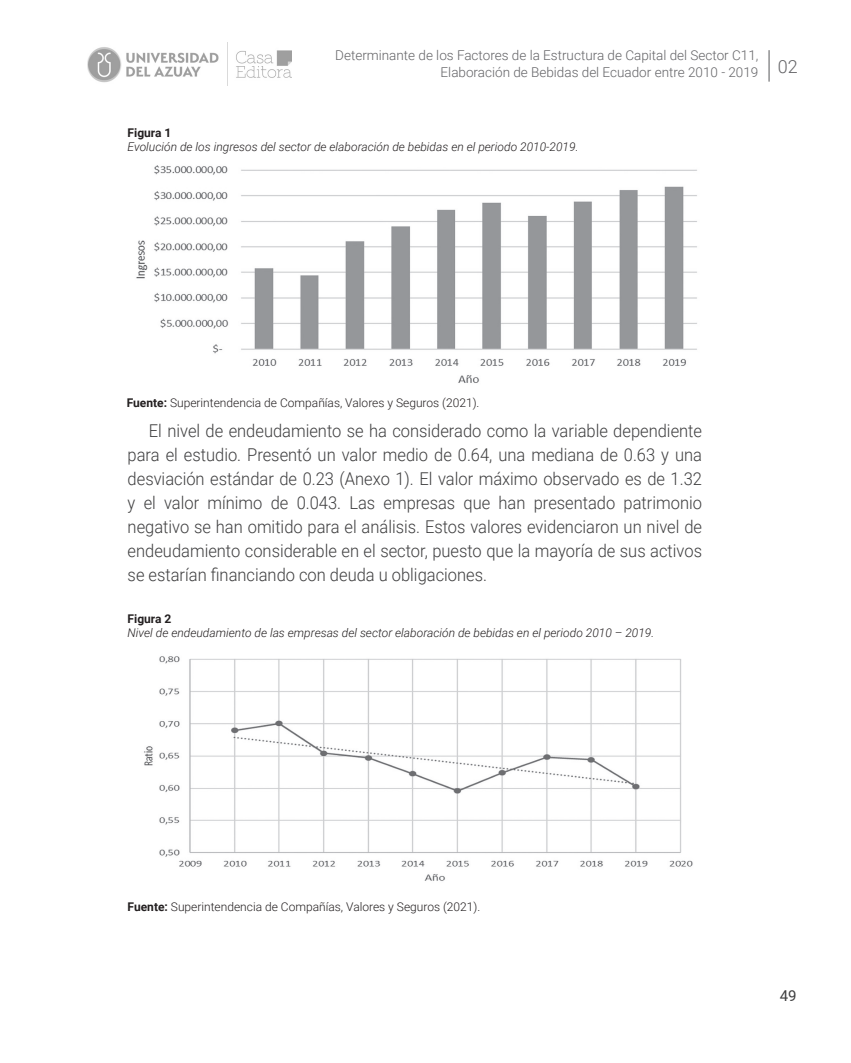
<style>
.page{position:relative;width:851px;height:1063px;background:#fff}
.page>*{position:absolute;margin:0;border:0;box-sizing:border-box;transform-origin:0 0}
.t1{font:300 17.7px/24px "Roboto";color:#3e3e3f;text-align:justify;scale:.94 1}
.t2{font:15px "Roboto";color:#3e3e3f}
.t3{font:300 13.5px/16.2px "Roboto";color:#636366}
.FIGURA{font:italic 300 12px/14.4px "Roboto";color:#231f20}
.fuente{font:300 12px "Roboto";color:#231f20}
.s1{font-weight:700;font-style:normal}
.s2{font-weight:700}
</style>
<div class="page">
<hr style="left:768px;top:50px;width:1px;height:32px;background:#57585a">
<img style="left:88px;top:43px;width:203px;height:42px">
<img style="left:136px;top:165px;width:561px;height:218px">
<img style="left:144px;top:656px;width:549px;height:225px">
<p class="t3" style="left:440px;top:47px;width:358px;text-indent:-105px">Determinante de los Factores de la Estructura de Capital del Sector C11,<br>Elaboración de Bebidas del Ecuador entre 2010 - 2019 <sup>02</sup></p>
<p class="FIGURA" style="left:128px;top:125px;width:452px"><span class="s1">Figura 1<br></span>Evolución de los ingresos del sector de elaboración de bebidas en el periodo 2010-2019.</p>
<p class="fuente" style="left:127px;top:394px;width:354px"><span class="s2">Fuente:</span> Superintendencia de Compañías, Valores y Seguros (2021).</p>
<p class="t1" style="left:128px;top:418px;width:612px;text-indent:21px">El nivel de endeudamiento se ha considerado como la variable dependiente para el estudio. Presentó un valor medio de 0.64, una mediana de 0.63 y una desviación estándar de 0.23 (Anexo 1). El valor máximo observado es de 1.32 y el valor mínimo de 0.043. Las empresas que han presentado patrimonio negativo se han omitido para el análisis. Estos valores evidenciaron un nivel de endeudamiento considerable en el sector, puesto que la mayoría de sus activos se estarían financiando con deuda u obligaciones.</p>
<p class="FIGURA" style="left:128px;top:611px;width:528px"><span class="s1">Figura 2<br></span>Nivel de endeudamiento de las empresas del sector elaboración de bebidas en el periodo 2010 – 2019.</p>
<p class="fuente" style="left:128px;top:898px;width:354px"><span class="s2">Fuente:</span> Superintendencia de Compañías, Valores y Seguros (2021).</p>
<p class="t2" style="left:779px;top:985px;width:18px">49</p>
</div>
